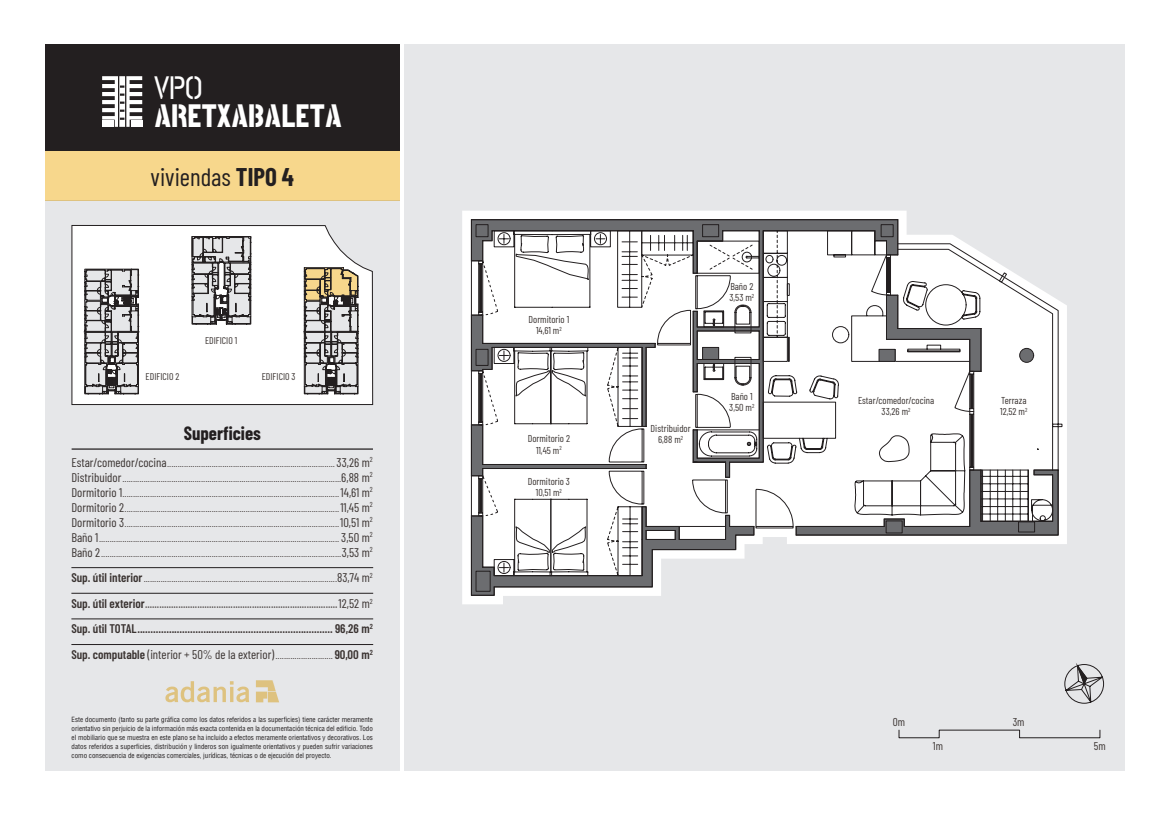
<style>
.page{position:relative;width:1170px;height:815px;background:#fff}
.page>*{position:absolute;margin:0;border:0;box-sizing:border-box;transform-origin:0 0}
.t1{font:200 32.38px/28px "Stick No Bills";color:#fff}
.t2{font:25px "Barlow Condensed";color:#231f20}
.t3{font:700 18.75px "Barlow Condensed";color:#231f20}
.t4{font:100 12.5px/15px "Barlow Condensed";color:#3a3331;text-align:justify}
.t5{font:600 12.5px/25.6px "Barlow Condensed";color:#3a3331;text-align:justify}
.t6{font:11.25px "Barlow Condensed";color:#3a3331}
.t7{font:10px/11.2px "Barlow Condensed";color:#3a3331;text-align:center}
.t8{font:9.75px "Barlow Condensed";color:#3a3331}
.t9{font:condensed 7px/9px "Helvetica LT Std";color:#231f20;text-align:justify}
.s1{font-weight:700}
.s2{font-weight:400}
.s3{font-weight:100}
</style>
<div class="page">
<div style="left:404px;top:44px;width:720px;height:726px;background:#e6e7e9"></div>
<svg style="left:1064px;top:664px;width:39px;height:40px"></svg>
<svg style="left:898px;top:730px;width:202px;height:8px"></svg>
<svg style="left:462px;top:211px;width:604px;height:393px;fill:#fff"></svg>
<svg style="left:471px;top:219px;width:587px;height:377px"></svg>
<svg style="left:795px;top:243px;width:267px;height:292px;background:#e3e3e3"></svg>
<div style="left:45px;top:151px;width:354px;height:49px;background:#f7d78c"></div>
<div style="left:45px;top:200px;width:354px;height:570px;background:#e6e7e9"></div>
<div style="left:45px;top:44px;width:354px;height:107px;background:#231f20"></div>
<svg style="left:165px;top:681px;width:84px;height:22px"></svg>
<svg style="left:256px;top:680px;width:23px;height:22px"></svg>
<svg style="left:71px;top:225px;width:302px;height:180px;background:#eaeaea"></svg>
<svg style="left:84px;top:236px;width:275px;height:159px"></svg>
<hr style="left:71px;top:567px;width:302px;height:1px;background:#231f20">
<hr style="left:71px;top:593px;width:302px;height:1px;background:#231f20">
<hr style="left:71px;top:618px;width:302px;height:1px;background:#231f20">
<hr style="left:71px;top:644px;width:302px;height:1px;background:#231f20">
<hr style="left:72px;top:448px;width:301px;height:2px;background:#231f20">
<svg style="left:102px;top:76px;width:40px;height:51px"></svg>
<div style="left:131px;top:121px;width:11px;height:6px;background:#fff"></div>
<div style="left:102px;top:121px;width:11px;height:6px;background:#fff"></div>
<h1 class="t1" style="left:154px;top:75px;width:189px">VPO<br>ARETXABALETA</h1>
<h2 class="t2" style="left:150px;top:159px;width:145px">viviendas <span class="s1">TIPO 4</span></h2>
<p class="t8" style="left:205px;top:333px;width:34px">EDIFICIO 1</p>
<p class="t8" style="left:146px;top:369px;width:35px">EDIFICIO 2</p>
<p class="t8" style="left:262px;top:369px;width:35px">EDIFICIO 3</p>
<h3 class="t3" style="left:184px;top:420px;width:79px">Superficies</h3>
<p class="t4" style="left:71px;top:454px;width:303px"><span class="s2">Estar/comedor/cocina</span>............................................................................... <span class="s2">33,26 m</span><sup>2<br></sup><span class="s2">Distribuidor</span>.......................................................................................................<span class="s2">6,88 m</span><sup>2<br></sup><span class="s2">Dormitorio 1</span>......................................................................................................<span class="s2">14,61 m</span><sup>2<br></sup><span class="s2">Dormitorio 2</span>.....................................................................................................<span class="s2">11,45 m</span><sup>2<br></sup><span class="s2">Dormitorio 3</span>.....................................................................................................<span class="s2">10,51 m</span><sup>2<br></sup><span class="s2">Baño 1</span>................................................................................................................. <span class="s2">3,50 m</span><sup>2<br></sup><span class="s2">Baño 2</span>.................................................................................................................<span class="s2">3,53 m</span><sup>2</sup></p>
<p class="t5" style="left:71px;top:564px;width:303px">Sup. útil interior<span class="s3">...........................................................................................</span><span class="s2">83,74 m</span><sup>2<br></sup>Sup. útil exterior<span class="s2">.................................................................................12,52 m</span><sup>2<br></sup>Sup. útil TOTAL.......................................................................... 96,26 m<sup>2<br></sup>Sup. computable <span class="s2">(interior + 50% de la exterior)</span><span class="s3">...........................</span> 90,00 m<sup>2</sup></p>
<p class="t9" style="left:72px;top:715px;width:303px">Este documento (tanto su parte gráfica como los datos referidos a las superficies) tiene carácter meramente orientativo sin perjuicio de la información más exacta contenida en la documentación técnica del edificio. Todo el mobiliario que se muestra en este plano se ha incluido a efectos meramente orientativos y decorativos. Los datos referidos a superficies, distribución y linderos son igualmente orientativos y pueden sufrir variaciones como consecuencia de exigencias comerciales, jurídicas, técnicas o de ejecución del proyecto.</p>
<p class="t7" style="left:528px;top:313px;width:42px">Dormitorio 1<br>14,61 m<sup>2</sup></p>
<p class="t7" style="left:527px;top:432px;width:44px">Dormitorio 2<br>11,45 m<sup>2</sup></p>
<p class="t7" style="left:527px;top:475px;width:44px">Dormitorio 3<br>10,51 m<sup>2</sup></p>
<p class="t7" style="left:650px;top:422px;width:41px">Distribuidor<br>6,88 m<sup>2</sup></p>
<p class="t7" style="left:729px;top:280px;width:26px;text-align:left">Baño 2<br>3,53 m<sup>2</sup></p>
<p class="t7" style="left:729px;top:390px;width:27px;text-align:left">Baño 1<br>3,50 m<sup>2</sup></p>
<p class="t7" style="left:857px;top:394px;width:78px">Estar/comedor/cocina<br>33,26 m<sup>2</sup></p>
<p class="t7" style="left:1000px;top:394px;width:29px;text-align:left">Terraza<br>12,52 m<sup>2</sup></p>
<p class="t6" style="left:892px;top:714px;width:14px">0m</p>
<p class="t6" style="left:932px;top:738px;width:12px">1m</p>
<p class="t6" style="left:1012px;top:714px;width:13px">3m</p>
<p class="t6" style="left:1093px;top:738px;width:13px">5m</p>
</div>
